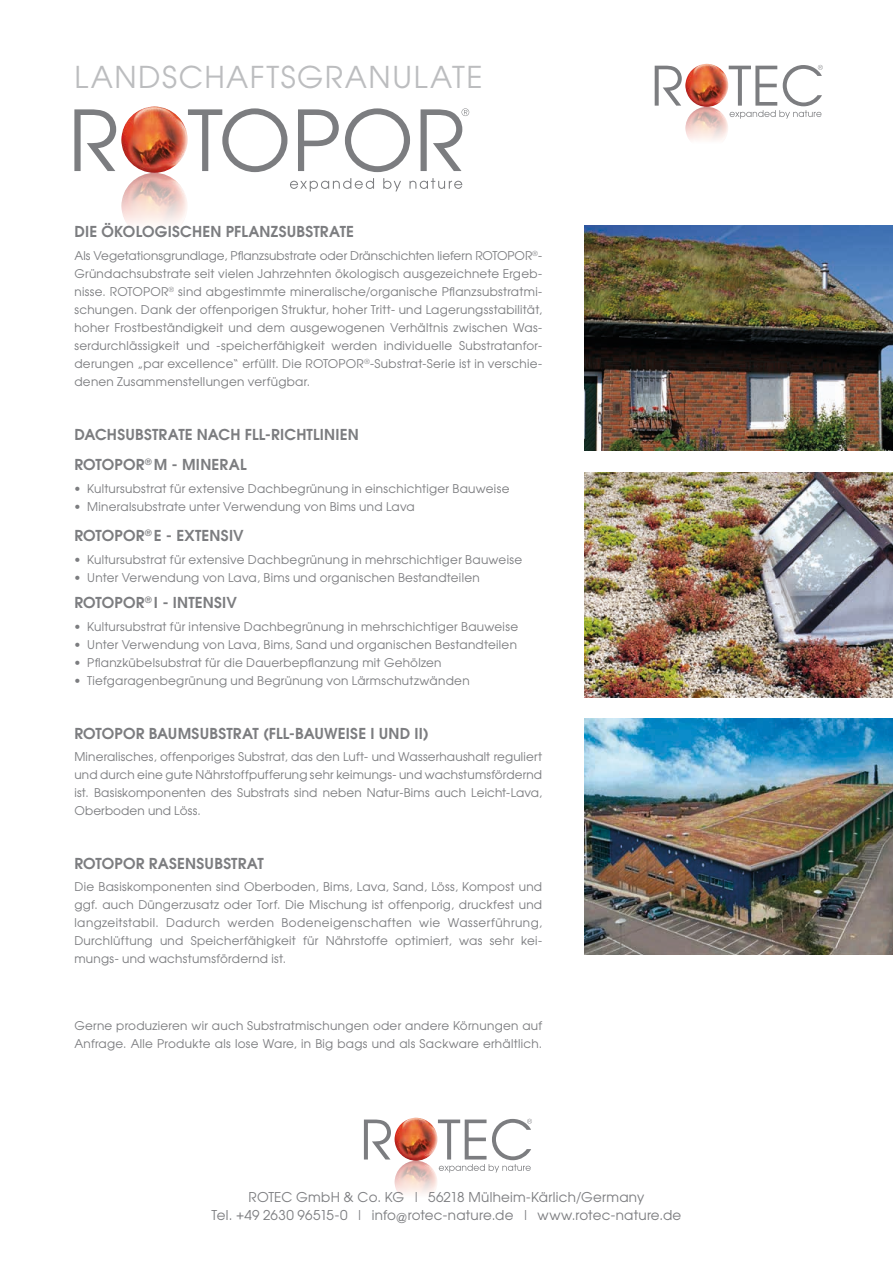
<style>
.page{position:relative;width:893px;height:1263px;background:#fff}
.page>*{position:absolute;margin:0;border:0;box-sizing:border-box;transform-origin:0 0}
.t1{font:30px "Avant Garde";letter-spacing:.05em;color:#bcbdbf}
.t2{font:600 15px/30.8px "Avant Garde";letter-spacing:.01em;color:#7c7d80}
.t3{font:13.5px/18px "Avant Garde";letter-spacing:.015em;color:#7c7d80;text-align:center}
.t4{font:12px/18px "Avant Garde";letter-spacing:.025em;color:#7c7d80;text-align:justify}
.s1{font-family:"Stone Sans"}
</style>
<div class="page">
<img style="left:585px;top:225px;width:308px;height:226px">
<img style="left:585px;top:472px;width:308px;height:225px">
<img style="left:585px;top:719px;width:308px;height:236px">
<svg style="left:290px;top:178px;width:172px;height:13px"></svg>
<img style="left:121px;top:173px;width:67px;height:66px;border-radius:33px">
<svg style="left:74px;top:108px;width:395px;height:64px"></svg>
<img style="left:685px;top:107px;width:43px;height:43px;border-radius:21px">
<svg style="left:655px;top:65px;width:168px;height:54px"></svg>
<img style="left:395px;top:1161px;width:42px;height:43px;border-radius:21px">
<svg style="left:364px;top:1119px;width:168px;height:53px"></svg>
<h1 class="t1" style="left:74px;top:59px;width:410px">LANDSCHAFTSGRANULATE</h1>
<p class="t2" style="left:74px;top:216px;width:281px">DIE ÖKOLOGISCHEN PFLANZSUBSTRATE</p>
<p class="t4" style="left:74px;top:246px;width:469px">Als Vegetationsgrundlage, Pflanzsubstrate oder Dränschichten liefern ROTOPOR<sup>®</sup>- Gründachsubstrate seit vielen Jahrzehnten ökologisch ausgezeichnete Ergeb&shy;nisse. ROTOPOR<sup>®</sup> sind abgestimmte mineralische/organische Pflanzsubstratmi&shy;schungen. Dank der offenporigen Struktur, hoher Tritt- und Lagerungsstabilität, hoher Frostbeständigkeit und dem ausgewogenen Verhältnis zwischen Was&shy;serdurchlässigkeit und -speicherfähigkeit werden individuelle Substratanfor&shy;derungen „par excellence“ erfüllt. Die ROTOPOR<sup>®</sup>-Substrat-Serie ist in verschie&shy;denen Zusammenstellungen verfügbar.</p>
<p class="t2" style="left:74px;top:418px;width:286px">DACHSUBSTRATE NACH FLL-RICHTLINIEN<br>ROTOPOR<sup>®</sup> M - MINERAL</p>
<p class="t4" style="left:74px;top:479px;width:437px"><span class="s1">•</span> Kultursubstrat für extensive Dachbegrünung in einschichtiger Bauweise</p>
<p class="t4" style="left:74px;top:497px;width:342px"><span class="s1">•</span> Mineralsubstrate unter Verwendung von Bims und Lava</p>
<p class="t2" style="left:74px;top:520px;width:171px">ROTOPOR<sup>®</sup> E - EXTENSIV</p>
<p class="t4" style="left:74px;top:550px;width:449px"><span class="s1">•</span> Kultursubstrat für extensive Dachbegrünung in mehrschichtiger Bauweise</p>
<p class="t4" style="left:74px;top:568px;width:407px"><span class="s1">•</span> Unter Verwendung von Lava, Bims und organischen Bestandteilen</p>
<p class="t2" style="left:74px;top:587px;width:164px">ROTOPOR<sup>®</sup> I - INTENSIV</p>
<p class="t4" style="left:74px;top:617px;width:445px"><span class="s1">•</span> Kultursubstrat für intensive Dachbegrünung in mehrschichtiger Bauweise</p>
<p class="t4" style="left:74px;top:635px;width:444px"><span class="s1">•</span> Unter Verwendung von Lava, Bims, Sand und organischen Bestandteilen</p>
<p class="t4" style="left:74px;top:653px;width:369px"><span class="s1">•</span> Pflanzkübelsubstrat für die Dauerbepflanzung mit Gehölzen</p>
<p class="t4" style="left:74px;top:671px;width:397px"><span class="s1">•</span> Tiefgaragenbegrünung und Begrünung von Lärmschutzwänden</p>
<p class="t2" style="left:74px;top:717px;width:356px">ROTOPOR BAUMSUBSTRAT (FLL-BAUWEISE I UND II)</p>
<p class="t4" style="left:74px;top:747px;width:469px">Mineralisches, offenporiges Substrat, das den Luft- und Wasserhaushalt reguliert und durch eine gute Nährstoffpufferung sehr keimungs- und wachstumsfördernd ist. Basiskomponenten des Substrats sind neben Natur-Bims auch Leicht-Lava, Oberboden und Löss.</p>
<p class="t2" style="left:74px;top:847px;width:191px">ROTOPOR RASENSUBSTRAT</p>
<p class="t4" style="left:74px;top:877px;width:469px">Die Basiskomponenten sind Oberboden, Bims, Lava, Sand, Löss, Kompost und ggf. auch Düngerzusatz oder Torf. Die Mischung ist offenporig, druckfest und langzeitstabil. Dadurch werden Bodeneigenschaften wie Wasserführung, Durchlüftung und Speicherfähigkeit für Nährstoffe optimiert, was sehr kei&shy;mungs- und wachstumsfördernd ist.</p>
<p class="t4" style="left:74px;top:1016px;width:469px">Gerne produzieren wir auch Substratmischungen oder andere Körnungen auf<br>Anfrage. Alle Produkte als lose Ware, in Big bags und als Sackware erhältlich.</p>
<p class="t3" style="left:212px;top:1188px;width:471px">ROTEC GmbH &amp; Co. KG | 56218 Mülheim-Kärlich/Germany<br>Tel. +49 2630 96515-0 | info@rotec-nature.de | www.rotec-nature.de</p>
</div>
